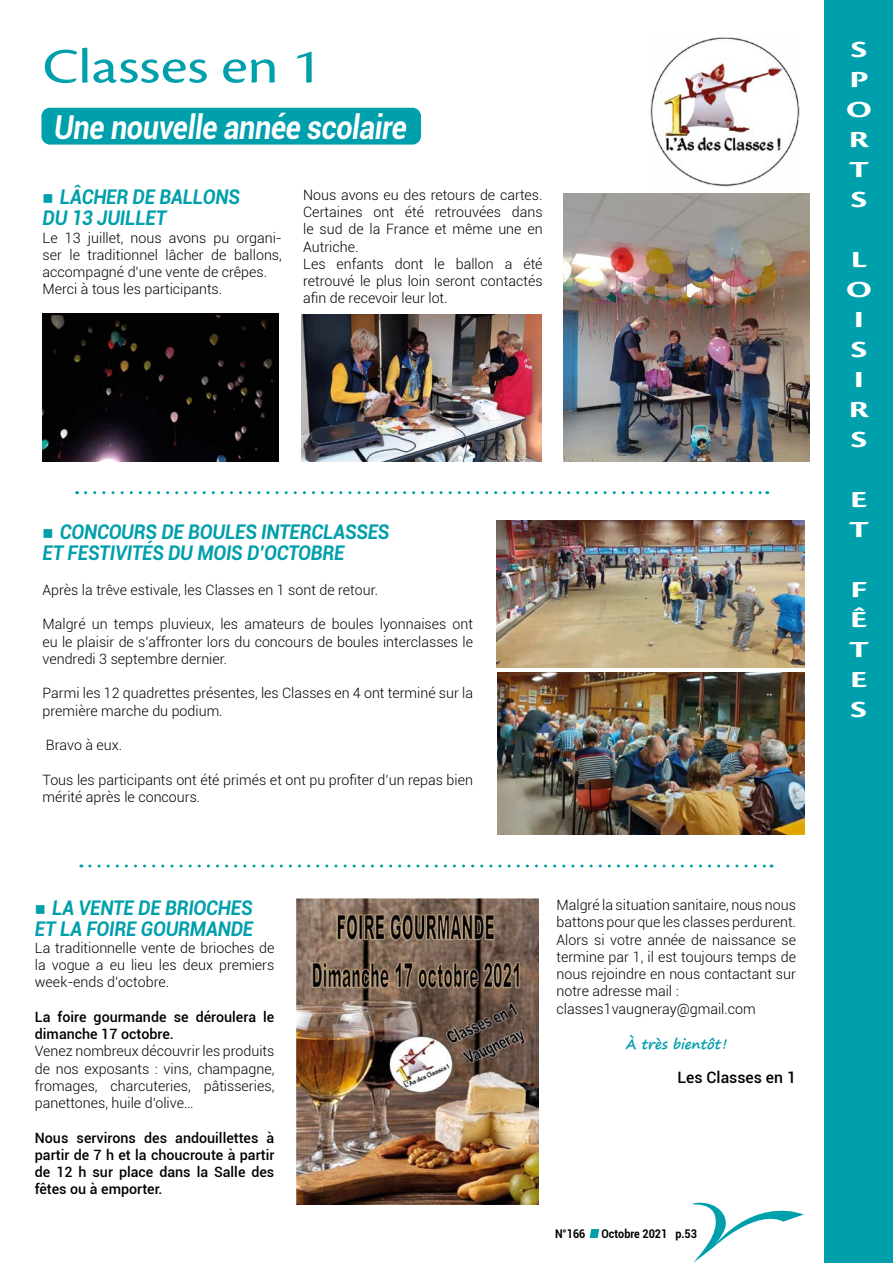
<style>
.page{position:relative;width:893px;height:1263px;background:#fff}
.page>*{position:absolute;margin:0;border:0;box-sizing:border-box;transform-origin:0 0}
.t1{font:51px "Cronos Pro";color:#009fac;scale:1.2 1}
.t2{font:italic 700 33px "Roboto";letter-spacing:-.01em;color:#fff;scale:.87 1}
.t3{font:700 24px/30px "Cronos Pro";color:#fff;scale:1.5 1}
.t4{font:italic 700 20.25px/21px "Roboto";letter-spacing:-.01em;color:#009fac;scale:.92 1}
.t5{font:500 15.75px "Roboto";color:#000}
.t6{font:300 14.25px/17.2px "Roboto";color:#000}
.t7{font:500 14.25px/17.2px "Roboto";color:#000}
.t8{font:700 13.5px "Segoe Print";color:#009fac}
.t9{font:700 12px "Roboto";color:#000;scale:.9 1}
</style>
<div class="page">
<div style="left:825px;top:0;width:68px;height:1263px;background:#009fac"></div>
<svg style="left:692px;top:1202px;width:112px;height:61px"></svg>
<svg style="left:590px;top:1229px;width:9px;height:9px"></svg>
<svg style="left:90px;top:864px;width:682px;height:3px"></svg>
<svg style="left:86px;top:491px;width:682px;height:3px"></svg>
<img style="left:651px;top:37px;width:149px;height:150px">
<div style="left:41px;top:108px;width:380px;height:37px;background:#009fac;border-radius:9px"></div>
<img style="left:297px;top:898px;width:241px;height:307px">
<img style="left:497px;top:673px;width:307px;height:161px">
<img style="left:43px;top:313px;width:236px;height:148px">
<img style="left:563px;top:193px;width:247px;height:269px">
<img style="left:302px;top:315px;width:240px;height:147px">
<img style="left:496px;top:521px;width:309px;height:146px">
<h1 class="t1" style="left:43px;top:37px;width:233px">Classes en 1</h1>
<h2 class="t2" style="left:54px;top:104px;width:407px">Une nouvelle année scolaire</h2>
<h3 class="t4" style="left:43px;top:186px;width:216px">■ LÂCHER DE BALLONS<br>DU 13 JUILLET</h3>
<p class="t6" style="left:43px;top:228px;width:241px">Le 13 juillet, nous avons pu organi&shy;ser le traditionnel lâcher de ballons, accompagné d’une vente de crêpes.<br>Merci à tous les participants.</p>
<p class="t6" style="left:303px;top:186px;width:241px">Nous avons eu des retours de cartes.<br>Certaines ont été retrouvées dans le sud de la France et même une en<br>Autriche.<br>Les enfants dont le ballon a été retrouvé le plus loin seront contactés afin de recevoir leur lot.</p>
<h3 class="t4" style="left:43px;top:521px;width:378px">■ CONCOURS DE BOULES INTERCLASSES<br>ET FESTIVITÉS DU MOIS D’OCTOBRE</h3>
<p class="t6" style="left:43px;top:581px;width:337px">Après la trêve estivale, les Classes en 1 sont de retour.</p>
<p class="t6" style="left:43px;top:615px;width:432px;text-align:justify">Malgré un temps pluvieux, les amateurs de boules lyonnaises ont eu le plaisir de s’affronter lors du concours de boules interclasses le vendredi 3 septembre dernier.</p>
<p class="t6" style="left:43px;top:684px;width:432px">Parmi les 12 quadrettes présentes, les Classes en 4 ont terminé sur la première marche du podium.</p>
<p class="t6" style="left:46px;top:736px;width:78px">Bravo à eux.</p>
<p class="t6" style="left:43px;top:770px;width:432px">Tous les participants ont été primés et ont pu profiter d’un repas bien mérité après le concours.</p>
<h3 class="t4" style="left:35px;top:896px;width:239px">■ LA VENTE DE BRIOCHES<br>ET LA FOIRE GOURMANDE</h3>
<p class="t6" style="left:35px;top:939px;width:241px;text-align:justify">La traditionnelle vente de brioches de la vogue a eu lieu les deux premiers week-ends d’octobre.</p>
<p class="t7" style="left:35px;top:1008px;width:241px">La foire gourmande se déroulera le dimanche 17 octobre.</p>
<p class="t6" style="left:35px;top:1042px;width:241px;text-align:justify">Venez nombreux découvrir les produits de nos exposants : vins, champagne, fromages, charcuteries, pâtisseries, panettones, huile d’olive…</p>
<p class="t7" style="left:35px;top:1128px;width:241px;text-align:justify">Nous servirons des andouillettes à partir de 7 h et la choucroute à partir de 12 h sur place dans la Salle des fêtes ou à emporter.</p>
<p class="t6" style="left:556px;top:896px;width:241px">Malgré la situation sanitaire, nous nous battons pour que les classes perdurent.<br>Alors si votre année de naissance se termine par 1, il est toujours temps de nous rejoindre en nous contactant sur notre adresse mail : classes1vaugneray@gmail.com</p>
<p class="t8" style="left:626px;top:1032px;width:105px">À très bientôt !</p>
<p class="t5" style="left:677px;top:1067px;width:120px">Les Classes en 1</p>
<p class="t9" style="left:555px;top:1225px;width:35px">N°166</p>
<p class="t9" style="left:601px;top:1225px;width:108px">Octobre 2021 p.53</p>
<h3 class="t3" style="left:846px;top:35px;width:19px">S<br>P<br>O<br>R<br>T<br>S</h3>
<h3 class="t3" style="left:846px;top:245px;width:19px;text-align:center">L<br>O<br>I<br>S<br>I<br>R<br>S</h3>
<h3 class="t3" style="left:849px;top:485px;width:15px">E<br>T</h3>
<h3 class="t3" style="left:849px;top:575px;width:15px;text-align:justify">F Ê T E S</h3>
</div>
